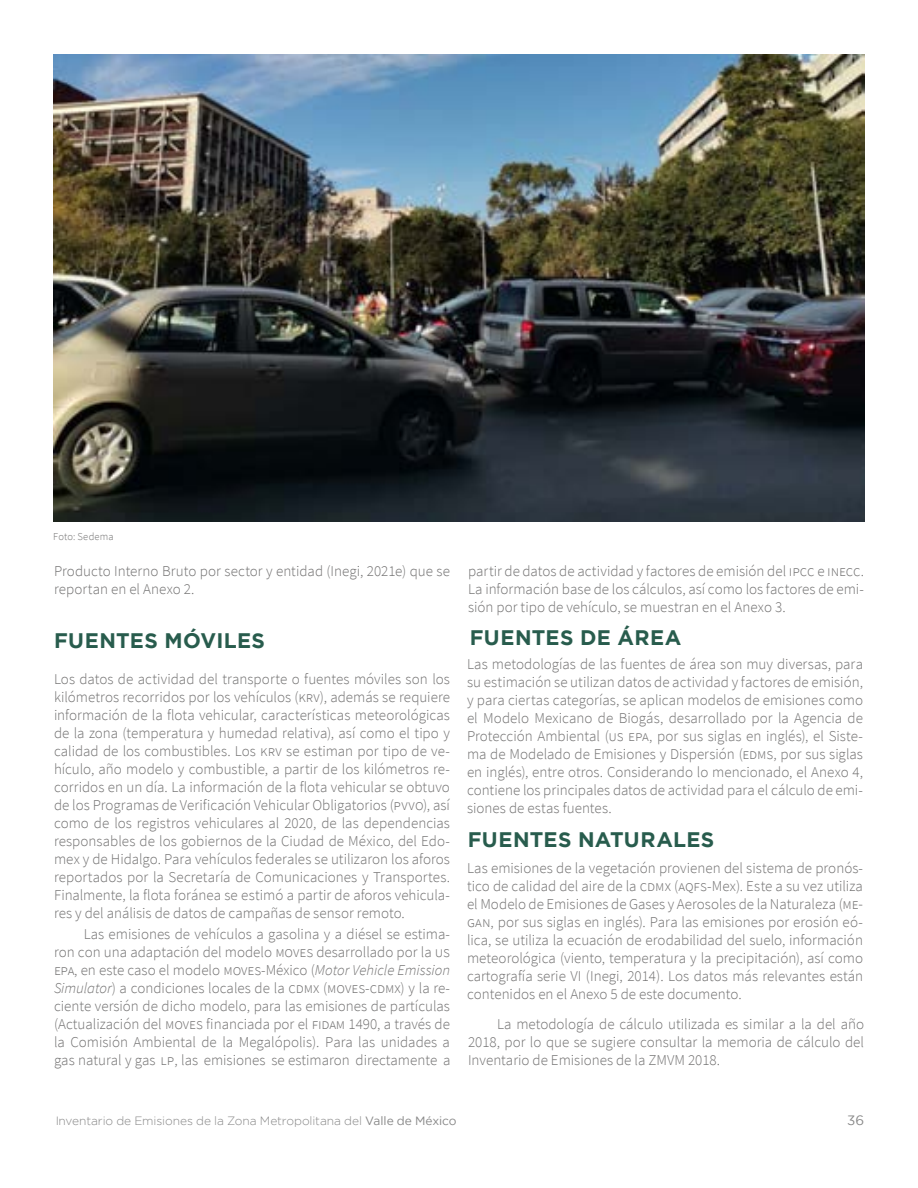
<style>
.page{position:relative;width:918px;height:1188px;background:#fff}
.page>*{position:absolute;margin:0;border:0;box-sizing:border-box;transform-origin:0 0}
.t1{font:700 21px "Gotham";letter-spacing:.02em;color:#285c4d}
.t2{font:300 15px/18px "Source Sans Pro";color:#706f6f;text-align:justify}
.t3{font:13.5px "Gotham";color:#878787}
.t4{font:300 12px "Gotham";letter-spacing:-.005em;color:#878787}
.t5{font:300 10.5px "Source Sans Pro";letter-spacing:.015em;color:#706f6f}
.s1{font-style:italic}
.s2{font-weight:400}
</style>
<div class="page">
<img style="left:54px;top:54px;width:811px;height:468px">
<p class="t5" style="left:53px;top:530px;width:62px">Foto: Sedema</p>
<p class="t2" style="left:54px;top:562px;width:397px">Producto Interno Bruto por sector y entidad (Inegi, 2021e) que se reportan en el Anexo 2.</p>
<h1 class="t1" style="left:54px;top:628px;width:212px">FUENTES MÓVILES</h1>
<p class="t2" style="left:54px;top:670px;width:398px">Los datos de actividad del transporte o fuentes móviles son los kilómetros recorridos por los vehículos (KRV), además se requiere información de la flota vehicular, características meteorológicas de la zona (temperatura y humedad relativa), así como el tipo y calidad de los combustibles. Los KRV se estiman por tipo de ve&shy;hículo, año modelo y combustible, a partir de los kilómetros re&shy;corridos en un día. La información de la flota vehicular se obtuvo de los Programas de Verificación Vehicular Obligatorios (PVVO), así como de los registros vehiculares al 2020, de las dependencias responsables de los gobiernos de la Ciudad de México, del Edo&shy;mex y de Hidalgo. Para vehículos federales se utilizaron los aforos reportados por la Secretaría de Comunicaciones y Transportes.<br>Finalmente, la flota foránea se estimó a partir de aforos vehicula&shy;res y del análisis de datos de campañas de sensor remoto.</p>
<p class="t2" style="left:54px;top:925px;width:398px;text-indent:30px">Las emisiones de vehículos a gasolina y a diésel se estima&shy;ron con una adaptación del modelo MoVES desarrollado por la US EPA, en este caso el modelo MoVES-México (<span class="s1">Motor Vehicle Emission Simulator</span>) a condiciones locales de la CdMX (MoVES-CdMX) y la re&shy;ciente versión de dicho modelo, para las emisiones de partículas (Actualización del MoVES financiada por el FIdAM 1490, a través de la Comisión Ambiental de la Megalópolis). Para las unidades a gas natural y gas LP, las emisiones se estimaron directamente a</p>
<p class="t2" style="left:468px;top:562px;width:397px">partir de datos de actividad y factores de emisión del IPCC e INECC.<br>La información base de los cálculos, así como los factores de emi&shy;sión por tipo de vehículo, se muestran en el Anexo 3.</p>
<h1 class="t1" style="left:470px;top:625px;width:213px">FUENTES DE ÁREA</h1>
<p class="t2" style="left:467px;top:655px;width:398px">Las metodologías de las fuentes de área son muy diversas, para su estimación se utilizan datos de actividad y factores de emisión, y para ciertas categorías, se aplican modelos de emisiones como el Modelo Mexicano de Biogás, desarrollado por la Agencia de Protección Ambiental (US EPA, por sus siglas en inglés), el Siste&shy;ma de Modelado de Emisiones y Dispersión (EDMS, por sus siglas en inglés), entre otros. Considerando lo mencionado, el Anexo 4, contiene los principales datos de actividad para el cálculo de emi&shy;siones de estas fuentes.</p>
<h1 class="t1" style="left:468px;top:827px;width:248px">FUENTES NATURALES</h1>
<p class="t2" style="left:467px;top:860px;width:398px">Las emisiones de la vegetación provienen del sistema de pronós&shy;tico de calidad del aire de la CdMX (AQFS-Mex). Este a su vez utiliza el Modelo de Emisiones de Gases y Aerosoles de la Naturaleza (ME-GAN, por sus siglas en inglés). Para las emisiones por erosión eó&shy;lica, se utiliza la ecuación de erodabilidad del suelo, información meteorológica (viento, temperatura y la precipitación), así como cartografía serie VI (Inegi, 2014). Los datos más relevantes están contenidos en el Anexo 5 de este documento.</p>
<p class="t2" style="left:468px;top:1015px;width:398px;text-indent:29px">La metodología de cálculo utilizada es similar a la del año 2018, por lo que se sugiere consultar la memoria de cálculo del Inventario de Emisiones de la ZMVM 2018.</p>
<p class="t4" style="left:55px;top:1114px;width:403px">Inventario de Emisiones de la Zona Metropolitana del <span class="s2">Valle de México</span></p>
<p class="t3" style="left:847px;top:1113px;width:19px">36</p>
</div>
